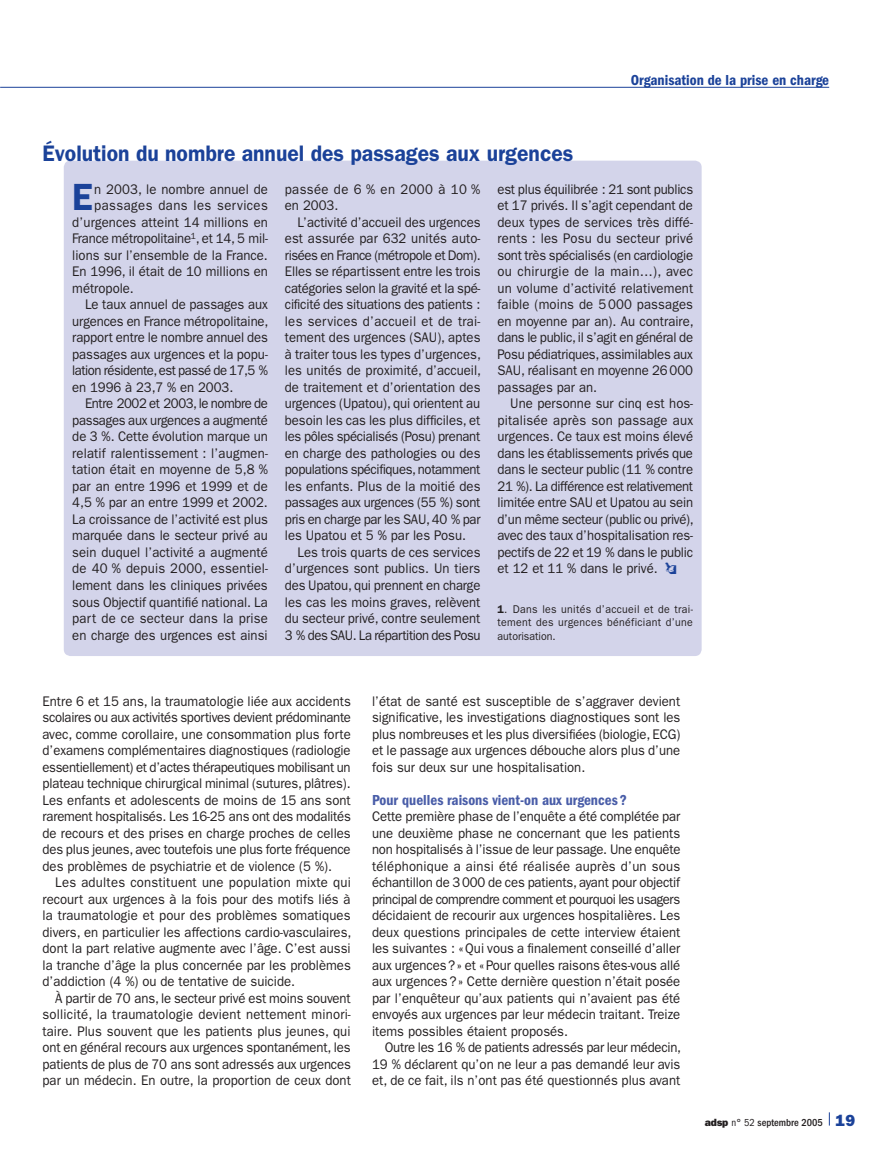
<style>
.page{position:relative;width:893px;height:1149px;background:#fff}
.page>*{position:absolute;margin:0;border:0;box-sizing:border-box;transform-origin:0 0}
.t1{font:600 37.95px "ITC Franklin Gothic Std";color:#1b4299;scale:.94 1}
.t2{font:600 22.5px "ITC Franklin Gothic Std";color:#1b4299;scale:.94 1}
.t3{font:15px "ITC Franklin Gothic Std Dm Cd";color:#495da8}
.t4{font:15px "ITC Franklin Gothic Std Dm Cd";color:#1b4299}
.t5{font:13.95px/16.5px "ITC Franklin Gothic Std";color:#231f20;text-align:justify;scale:.94 1}
.t6{font:13.95px "ITC Franklin Gothic Std";letter-spacing:-.035em;color:#231f20;scale:.94 1}
.t7{font:13.95px "ITC Franklin Gothic Std";letter-spacing:-.02em;color:#231f20;scale:.94 1}
.t8{font:13.95px/16.5px "ITC Franklin Gothic Std";letter-spacing:.025em;color:#231f20;scale:.94 1}
.t9{font:13.95px "ITC Franklin Gothic Std";letter-spacing:.02em;color:#231f20;scale:.94 1}
.t10{font:13.95px "ITC Franklin Gothic Std";letter-spacing:.03em;color:#231f20;scale:.94 1}
.t11{font:11.25px/13.5px "ITC Franklin Gothic Std";letter-spacing:.03em;color:#231f20;text-align:justify;scale:.94 1}
.t12{font:500 condensed 10.5px "ITC Franklin Gothic Std";color:#231f20}
.s1{font-family:"Ph Fpictos";font-weight:600;font-size:15px;color:#1b4299}
.s2{font-weight:600}
.s3{font-family:"ITC Franklin Gothic Std Hvy";font-weight:400;font-stretch:normal}
.s4{font-weight:400}
.s5{font-family:"ITC Franklin Gothic Std Hvy";font-weight:400;font-stretch:normal;font-size:16.2px;color:#1b4299}
</style>
<div class="page">
<hr style="left:0;top:87px;width:829px;height:1px;background:#1b4299">
<svg style="left:829px;top:1112px;width:1px;height:13px"></svg>
<div style="left:64px;top:160px;width:638px;height:495px;background:#d3d4ea;border-radius:7px"></div>
<p class="t4" style="left:631px;top:71px;width:200px">Organisation de la prise en charge</p>
<h2 class="t2" style="left:43px;top:139px;width:566px">Évolution du nombre annuel des passages aux urgences</h2>
<h1 class="t1" style="left:72px;top:175px;width:24px">E</h1>
<p class="t5" style="left:94px;top:181px;width:186px">n 2003, le nombre annuel de</p>
<p class="t8" style="left:285px;top:181px;width:210px">passée de 6 % en 2000 à 10 % en 2003.</p>
<p class="t5" style="left:285px;top:214px;width:210px;text-indent:13px">L’activité d’accueil des urgences est assurée par 632 unités auto&shy;risées en France (métropole et Dom).<br>Elles se répartissent entre les trois catégories selon la gravité et la spé&shy;cificité des situations des patients : les services d’accueil et de trai&shy;tement des urgences (SAU), aptes à traiter tous les types d’urgences, les unités de proximité, d’accueil, de traitement et d’orientation des urgences (Upatou), qui orientent au besoin les cas les plus difficiles, et les pôles spécialisés (Posu) prenant en charge des pathologies ou des populations spécifiques, notamment les enfants. Plus de la moitié des passages aux urgences (55 %) sont pris en charge par les SAU, 40 % par les Upatou et 5 % par les Posu.</p>
<p class="t5" style="left:285px;top:544px;width:210px;text-indent:13px">Les trois quarts de ces services d’urgences sont publics. Un tiers des Upatou, qui prennent en charge les cas les moins graves, relèvent du secteur privé, contre seulement 3 % des SAU. La répartition des Posu</p>
<p class="t5" style="left:497px;top:181px;width:210px">est plus équilibrée : 21 sont publics et 17 privés. Il s’agit cependant de deux types de services très diffé&shy;rents : les Posu du secteur privé sont très spécialisés (en cardiologie ou chirurgie de la main…), avec un volume d’activité relativement faible (moins de 5000 passages en moyenne par an). Au contraire, dans le public, il s’agit en général de Posu pédiatriques, assimilables aux SAU, réalisant en moyenne 26000 passages par an.</p>
<p class="t5" style="left:497px;top:395px;width:210px;text-indent:13px">Une personne sur cinq est hos&shy;pitalisée après son passage aux urgences. Ce taux est moins élevé dans les établissements privés que dans le secteur public (11 % contre 21 %). La différence est relativement limitée entre SAU et Upatou au sein d’un même secteur (public ou privé), avec des taux d’hospitalisation res&shy;pectifs de 22 et 19 % dans le public et 12 et 11 % dans le privé. <span class="s1">O</span></p>
<p class="t11" style="left:497px;top:602px;width:210px"><span class="s2">1</span>. Dans les unités d’accueil et de trai&shy;tement des urgences bénéficiant d’une autorisation.</p>
<p class="t10" style="left:94px;top:197px;width:186px">passages dans les services</p>
<p class="t5" style="left:72px;top:214px;width:210px">d’urgences atteint 14 millions en</p>
<p class="t5" style="left:72px;top:230px;width:210px">France métropolitaine<sup>1</sup>, et 14, 5 mil-</p>
<p class="t5" style="left:72px;top:247px;width:210px">lions sur l’ensemble de la France.</p>
<p class="t5" style="left:72px;top:263px;width:210px">En 1996, il était de 10 millions en</p>
<p class="t5" style="left:72px;top:280px;width:67px">métropole.</p>
<p class="t5" style="left:85px;top:296px;width:196px">Le taux annuel de passages aux</p>
<p class="t5" style="left:72px;top:313px;width:210px">urgences en France métropolitaine,</p>
<p class="t5" style="left:72px;top:329px;width:210px">rapport entre le nombre annuel des</p>
<p class="t5" style="left:72px;top:346px;width:210px">passages aux urgences et la popu-</p>
<p class="t6" style="left:72px;top:362px;width:210px">lation résidente, est passé de 17,5 %</p>
<p class="t5" style="left:72px;top:379px;width:173px">en 1996 à 23,7 % en 2003.</p>
<p class="t6" style="left:85px;top:395px;width:196px">Entre 2002 et 2003, le nombre de</p>
<p class="t7" style="left:72px;top:412px;width:209px">passages aux urgences a augmenté</p>
<p class="t5" style="left:72px;top:428px;width:210px">de 3 %. Cette évolution marque un</p>
<p class="t5" style="left:72px;top:445px;width:210px">relatif ralentissement : l’augmen-</p>
<p class="t5" style="left:72px;top:461px;width:210px">tation était en moyenne de 5,8 %</p>
<p class="t5" style="left:72px;top:478px;width:210px">par an entre 1996 et 1999 et de</p>
<p class="t5" style="left:72px;top:494px;width:210px">4,5 % par an entre 1999 et 2002.</p>
<p class="t5" style="left:72px;top:511px;width:210px">La croissance de l’activité est plus</p>
<p class="t5" style="left:72px;top:527px;width:210px">marquée dans le secteur privé au</p>
<p class="t5" style="left:72px;top:544px;width:210px">sein duquel l’activité a augmenté</p>
<p class="t5" style="left:72px;top:560px;width:210px">de 40 % depuis 2000, essentiel-</p>
<p class="t5" style="left:72px;top:577px;width:209px">lement dans les cliniques privées</p>
<p class="t5" style="left:72px;top:593px;width:210px">sous Objectif quantifié national. La</p>
<p class="t9" style="left:72px;top:610px;width:210px">part de ce secteur dans la prise</p>
<p class="t5" style="left:72px;top:626px;width:209px">en charge des urgences est ainsi</p>
<p class="t5" style="left:43px;top:692px;width:330px">Entre 6 et 15 ans, la traumatologie liée aux accidents scolaires ou aux activités sportives devient prédominante avec, comme corollaire, une consommation plus forte d’examens complémentaires diagnostiques (radiologie essentiellement) et d’actes thérapeutiques mobilisant un plateau technique chirurgical minimal (sutures, plâtres).<br>Les enfants et adolescents de moins de 15 ans sont rarement hospitalisés. Les 16-25 ans ont des modalités de recours et des prises en charge proches de celles des plus jeunes, avec toutefois une plus forte fréquence des problèmes de psychiatrie et de violence (5 %).</p>
<p class="t5" style="left:43px;top:874px;width:330px;text-indent:13px">Les adultes constituent une population mixte qui recourt aux urgences à la fois pour des motifs liés à la traumatologie et pour des problèmes somatiques divers, en particulier les affections cardio-vasculaires, dont la part relative augmente avec l’âge. C’est aussi la tranche d’âge la plus concernée par les problèmes d’addiction (4 %) ou de tentative de suicide.</p>
<p class="t5" style="left:43px;top:989px;width:330px;text-indent:13px">À partir de 70 ans, le secteur privé est moins souvent sollicité, la traumatologie devient nettement minori&shy;taire. Plus souvent que les patients plus jeunes, qui ont en général recours aux urgences spontanément, les patients de plus de 70 ans sont adressés aux urgences par un médecin. En outre, la proportion de ceux dont</p>
<p class="t5" style="left:372px;top:692px;width:329px">l’état de santé est susceptible de s’aggraver devient significative, les investigations diagnostiques sont les plus nombreuses et les plus diversifiées (biologie, ECG) et le passage aux urgences débouche alors plus d’une fois sur deux sur une hospitalisation.</p>
<p class="t3" style="left:372px;top:790px;width:256px">Pour quelles raisons vient-on aux urgences ?</p>
<p class="t5" style="left:372px;top:808px;width:330px">Cette première phase de l’enquête a été complétée par une deuxième phase ne concernant que les patients non hospitalisés à l’issue de leur passage. Une enquête téléphonique a ainsi été réalisée auprès d’un sous échantillon de 3000 de ces patients, ayant pour objectif principal de comprendre comment et pourquoi les usagers décidaient de recourir aux urgences hospitalières. Les deux questions principales de cette interview étaient les suivantes : «Qui vous a finalement conseillé d’aller aux urgences?» et «Pour quelles raisons êtes-vous allé aux urgences?» Cette dernière question n’était posée par l’enquêteur qu’aux patients qui n’avaient pas été envoyés aux urgences par leur médecin traitant. Treize items possibles étaient proposés.</p>
<p class="t5" style="left:372px;top:1039px;width:330px;text-indent:13px">Outre les 16 % de patients adressés par leur médecin, 19 % déclarent qu’on ne leur a pas demandé leur avis et, de ce fait, ils n’ont pas été questionnés plus avant</p>
<p class="t12" style="left:705px;top:1115px;width:130px"><span class="s3">adsp</span> <span class="s4">n° 52</span> septembre 2005 <span class="s5">19</span></p>
</div>
